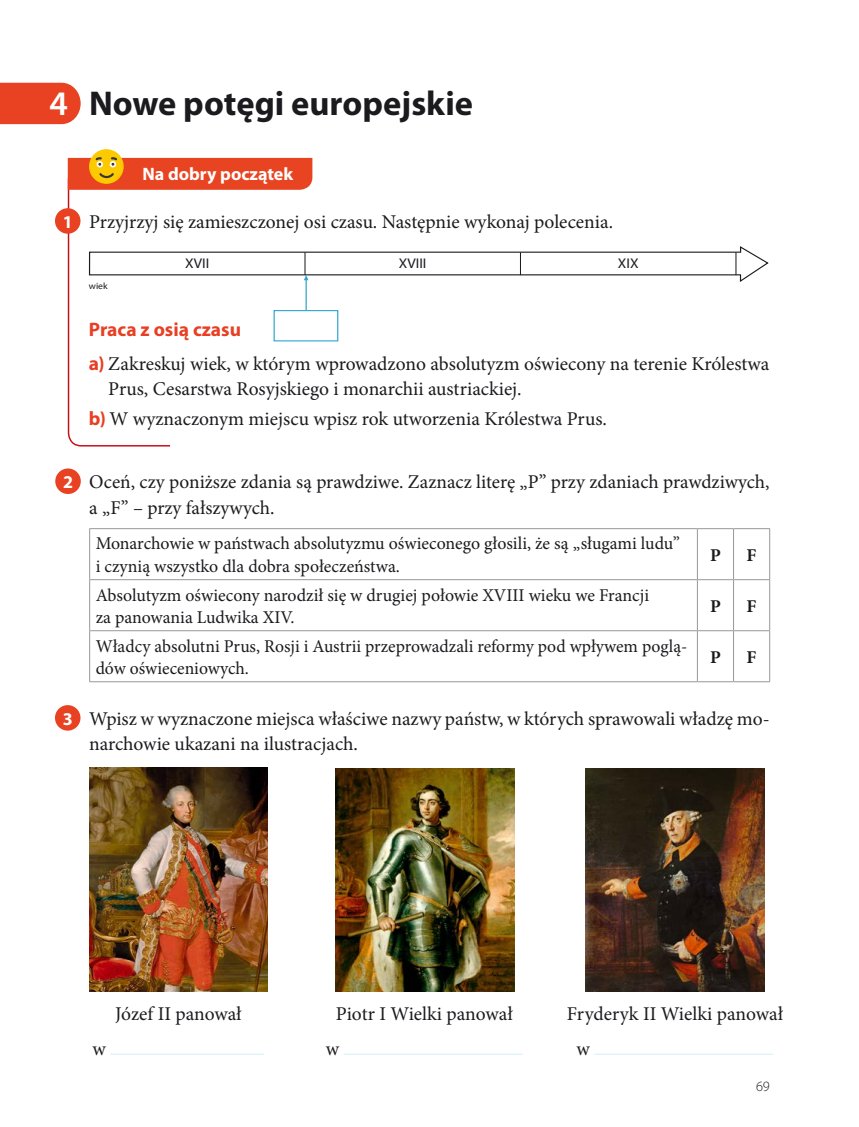
<style>
.page{position:relative;width:859px;height:1127px;background:#fff}
.page>*{position:absolute;margin:0;border:0;box-sizing:border-box;transform-origin:0 0}
.t1{font:700 34.5px "Myriad Pro";color:#1b1b1f}
.t2{font:19.5px/25.5px "Minion Pro";color:#1b1b1f}
.t3{font:700 19.5px "Myriad Pro";color:#e83f24}
.t4{font:18px/22.5px "Minion Pro";color:#1b1b1f}
.t5{font:700 18px "Myriad Pro";color:#fff}
.t6{font:700 18px "Minion Pro";color:#1b1b1f}
.t7{font:300 14.25px "Myriad Pro";color:#1b1b1f}
.t8{font:14.1px "Myriad Pro";color:#1b1c20;scale:1.06 1}
.t9{font:9.15px "Myriad Pro";color:#1b1c20;scale:1.06 1}
.s1{font-weight:600;color:#fff}
.s2{font-family:"Myriad Pro";font-weight:700;color:#e83f24}
.s3{font-family:"Myriad Pro";font-weight:700;font-size:18px;color:#fff}
</style>
<div class="page">
<div style="left:0;top:83px;width:81px;height:41px;background:#e84222"></div>
<svg style="left:67px;top:166px;width:104px;height:281px"></svg>
<hr style="left:306px;top:280px;width:1px;height:31px;background:#2da6cd">
<svg style="left:89px;top:246px;width:680px;height:37px"></svg>
<div style="left:274px;top:310px;width:64px;height:31px;border:1px solid #2da6cd"></div>
<div style="left:55px;top:208px;width:25px;height:26px;background:#e84222;border-radius:50%"></div>
<div style="left:89px;top:149px;width:35px;height:35px;background:#fdca00;border-radius:50%"></div>
<svg style="left:68px;top:157px;width:244px;height:33px;background:#e95628"></svg>
<hr style="left:697px;top:528px;width:36px;height:1px;background:#98989c">
<hr style="left:733px;top:528px;width:37px;height:1px;background:#98989c">
<hr style="left:733px;top:529px;width:1px;height:50px;background:#98989c">
<hr style="left:769px;top:529px;width:1px;height:50px;background:#98989c">
<hr style="left:697px;top:579px;width:36px;height:1px;background:#98989c">
<hr style="left:733px;top:579px;width:37px;height:1px;background:#98989c">
<hr style="left:733px;top:580px;width:1px;height:50px;background:#98989c">
<hr style="left:769px;top:580px;width:1px;height:50px;background:#98989c">
<hr style="left:697px;top:630px;width:36px;height:1px;background:#98989c">
<hr style="left:733px;top:630px;width:37px;height:1px;background:#98989c">
<hr style="left:733px;top:631px;width:1px;height:50px;background:#98989c">
<hr style="left:769px;top:631px;width:1px;height:50px;background:#98989c">
<hr style="left:697px;top:681px;width:36px;height:1px;background:#98989c">
<hr style="left:733px;top:681px;width:37px;height:1px;background:#98989c">
<hr style="left:89px;top:528px;width:608px;height:1px;background:#98989c">
<hr style="left:89px;top:529px;width:1px;height:50px;background:#98989c">
<hr style="left:697px;top:529px;width:1px;height:50px;background:#98989c">
<hr style="left:89px;top:579px;width:608px;height:1px;background:#98989c">
<hr style="left:89px;top:580px;width:1px;height:50px;background:#98989c">
<hr style="left:697px;top:580px;width:1px;height:50px;background:#98989c">
<hr style="left:89px;top:630px;width:608px;height:1px;background:#98989c">
<hr style="left:89px;top:631px;width:1px;height:50px;background:#98989c">
<hr style="left:697px;top:631px;width:1px;height:50px;background:#98989c">
<hr style="left:89px;top:681px;width:608px;height:1px;background:#98989c">
<div style="left:55px;top:468px;width:26px;height:26px;background:#e84222;border-radius:50%"></div>
<div style="left:55px;top:705px;width:25px;height:26px;background:#e84222;border-radius:50%"></div>
<hr style="left:110px;top:1053px;width:154px;height:1px;background:#d7eef5">
<hr style="left:344px;top:1053px;width:179px;height:1px;background:#d7eef5">
<hr style="left:594px;top:1053px;width:179px;height:1px;background:#d7eef5">
<img style="left:89px;top:767px;width:179px;height:224px">
<img style="left:336px;top:769px;width:178px;height:222px">
<img style="left:586px;top:769px;width:178px;height:222px">
<h1 class="t1" style="left:50px;top:81px;width:425px"><span class="s1">4</span> Nowe potęgi europejskie</h1>
<p class="t5" style="left:63px;top:210px;width:11px">1</p>
<p class="t5" style="left:143px;top:163px;width:152px">Na dobry początek</p>
<p class="t2" style="left:89px;top:209px;width:526px">Przyjrzyj się zamieszczonej osi czasu. Następnie wykonaj polecenia.</p>
<p class="t9" style="left:89px;top:280px;width:19px">wiek</p>
<p class="t8" style="left:185px;top:255px;width:24px">XVII</p>
<p class="t8" style="left:399px;top:255px;width:28px">XVIII</p>
<p class="t8" style="left:618px;top:255px;width:21px">XIX</p>
<p class="t3" style="left:89px;top:316px;width:154px">Praca z osią czasu</p>
<p class="t2" style="left:108px;top:351px;width:663px;text-indent:-19px"><span class="s2">a)</span> Zakreskuj wiek, w którym wprowadzono absolutyzm oświecony na terenie Królestwa<br>Prus, Cesarstwa Rosyjskiego i monarchii austriackiej.</p>
<p class="t2" style="left:89px;top:406px;width:520px"><span class="s2">b)</span> W wyznaczonym miejscu wpisz rok utworzenia Królestwa Prus.</p>
<p class="t5" style="left:63px;top:470px;width:11px">2</p>
<p class="t2" style="left:89px;top:469px;width:682px">Oceń, czy poniższe zdania są prawdziwe. Zaznacz literę „P” przy zdaniach prawdziwych, a „F” – przy fałszywych.</p>
<p class="t4" style="left:96px;top:532px;width:586px">Monarchowie w państwach absolutyzmu oświeconego głosili, że są „sługami ludu” i czynią wszystko dla dobra społeczeństwa.</p>
<p class="t6" style="left:710px;top:542px;width:12px">P</p>
<p class="t6" style="left:747px;top:542px;width:11px">F</p>
<p class="t4" style="left:96px;top:583px;width:555px">Absolutyzm oświecony narodził się w drugiej połowie XVIII wieku we Francji za panowania Ludwika XIV.</p>
<p class="t4" style="left:96px;top:634px;width:593px">Władcy absolutni Prus, Rosji i Austrii przeprowadzali reformy pod wpływem poglą&shy;dów oświeceniowych.</p>
<p class="t6" style="left:710px;top:593px;width:12px">P</p>
<p class="t6" style="left:747px;top:593px;width:11px">F</p>
<p class="t6" style="left:710px;top:644px;width:12px">P</p>
<p class="t6" style="left:747px;top:644px;width:11px">F</p>
<p class="t2" style="left:89px;top:706px;width:682px;text-indent:-26px"><span class="s3">3</span> Wpisz w wyznaczone miejsca właściwe nazwy państw, w których sprawowali władzę mo&shy;narchowie ukazani na ilustracjach.</p>
<p class="t2" style="left:93px;top:1036px;width:15px">w</p>
<p class="t2" style="left:115px;top:1001px;width:128px">Józef II panował</p>
<p class="t2" style="left:326px;top:997px;width:188px;line-height:34.5px;text-indent:10px">Piotr I Wielki panował w</p>
<p class="t2" style="left:576px;top:997px;width:208px;line-height:34.5px;text-indent:-10px">Fryderyk II Wielki panował w</p>
<p class="t7" style="left:756px;top:1077px;width:15px">69</p>
</div>
